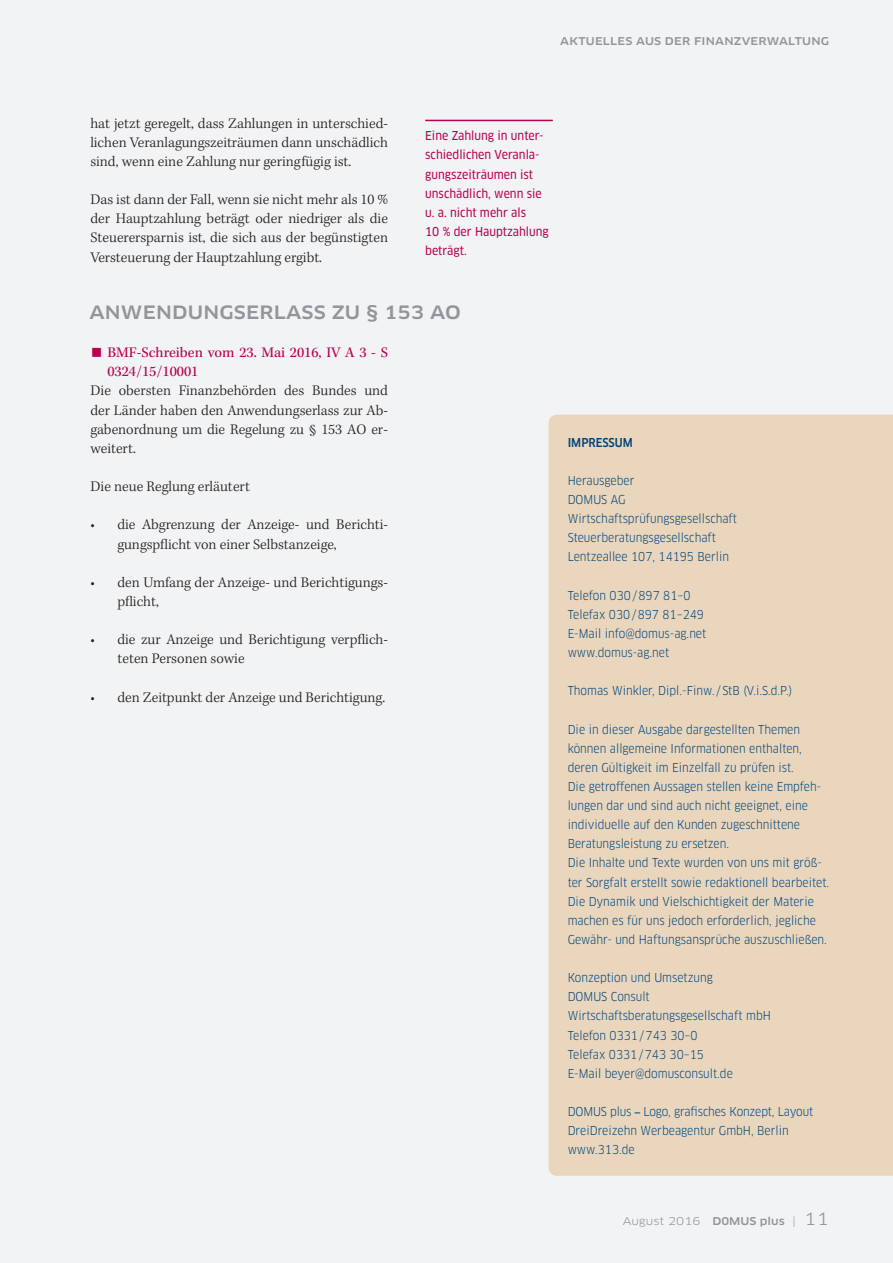
<style>
.page{position:relative;width:893px;height:1263px;background:#f2f3f4}
.page>*{position:absolute;margin:0;border:0;box-sizing:border-box;transform-origin:0 0}
.t1{font:500 expanded 18px "Clan Pro";letter-spacing:.01em;color:#939598}
.t2{font:300 15px/19.2px "Kepler Std";color:#231f20;text-align:justify}
.t3{font:15px/19.2px "Kepler Std";color:#b60150}
.t4{font:12px/19.2px "Clan Pro Narr";color:#00447b}
.t5{font:12px/19.2px "Clan Pro Narr News";color:#b60150}
.t6{font:500 12px "Clan Pro Narr";color:#00447b}
.t7{font:500 expanded 10.5px "Clan Pro";letter-spacing:.02em;color:#939598}
.t8{font:expanded 10.5px "Clan Pro";color:#939598}
.s1{font-size:30px}
.s2{font-family:"Arial Narrow"}
.s3{font-weight:500}
.s4{font-size:16.5px}
</style>
<div class="page">
<hr style="left:425px;top:120px;width:128px;height:1px;background:#b60150">
<div style="left:549px;top:415px;width:344px;height:761px;background:#e9d6bd"></div>
<p class="t7" style="left:560px;top:35px;width:18px">AKTUELLES</p>
<p class="t7" style="left:636px;top:35px;width:38px">AUS DER</p>
<p class="t7" style="left:694px;top:35px;width:103px">FINANZVERWALTUN</p>
<p class="t7" style="left:821px;top:35px;width:10px">G</p>
<p class="t2" style="left:90px;top:114px;width:299px">hat jetzt geregelt, dass Zahlungen in unterschied&shy;lichen Veranlagungszeiträumen dann unschädlich sind, wenn eine Zahlung nur geringfügig ist.</p>
<p class="t2" style="left:90px;top:190px;width:299px">Das ist dann der Fall, wenn sie nicht mehr als 10 % der Hauptzahlung beträgt oder niedriger als die Steuerersparnis ist, die sich aus der begünstigten Versteuerung der Hauptzahlung ergibt.</p>
<p class="t5" style="left:425px;top:126px;width:125px">Eine Zahlung in unter&shy;schiedlichen Veranla&shy;gungszeiträumen ist unschädlich, wenn sie u. a. nicht mehr als<br>10 % der Hauptzahlung beträgt.</p>
<h1 class="t1" style="left:89px;top:302px;width:69px">ANWENDUN</h1>
<h1 class="t1" style="left:219px;top:302px;width:29px">GSERL</h1>
<h1 class="t1" style="left:286px;top:302px;width:176px">ASS ZU § 153 AO</h1>
<p class="t3" style="left:107px;top:343px;width:282px;text-indent:-17px"><span class="s1">■</span> BMF-Schreiben vom 23. Mai 2016, IV A 3 - S<br>0324/15/10001</p>
<p class="t2" style="left:90px;top:382px;width:299px">Die obersten Finanzbehörden des Bundes und der Länder haben den Anwendungserlass zur Ab&shy;gabenordnung um die Regelung zu § 153 AO er&shy;weitert.</p>
<p class="t2" style="left:90px;top:477px;width:161px">Die neue Reglung erläutert</p>
<p class="t2" style="left:117px;top:516px;width:272px;text-indent:-27px">• die Abgrenzung der Anzeige- und Berichti&shy;gungspflicht von einer Selbstanzeige,</p>
<p class="t2" style="left:117px;top:573px;width:272px;text-indent:-27px">• den Umfang der Anzeige- und Berichtigungs&shy;pflicht,</p>
<p class="t2" style="left:117px;top:631px;width:272px;text-indent:-27px">• die zur Anzeige und Berichtigung verpflich&shy;teten Personen sowie</p>
<p class="t2" style="left:90px;top:688px;width:296px">• den Zeitpunkt der Anzeige und Berichtigung.</p>
<p class="t6" style="left:568px;top:435px;width:67px">IMPRESSUM</p>
<p class="t4" style="left:568px;top:471px;width:171px">Herausgeber<br>DOMUS AG<br>Wirtschaftsprüfungsgesellschaft<br>Steuerberatungsgesellschaft<br>Lentzeallee 107, 14195 Berlin</p>
<p class="t4" style="left:568px;top:585px;width:140px">Telefon 030/897 81–0<br>Telefax 030/897 81–249<br>E-Mail info@domus-ag.net www.domus-ag.net</p>
<p class="t4" style="left:568px;top:681px;width:226px">Thomas Winkler, Dipl.-Finw./StB (V.i.S.d.P.)</p>
<p class="t4" style="left:568px;top:719px;width:263px">Die in dieser Ausgabe dargestellten Themen können allgemeine Informationen enthalten, deren Gültigkeit im Einzelfall zu prüfen ist.<br>Die getroffenen Aussagen stellen keine Empfeh&shy;lungen dar und sind auch nicht geeignet, eine individuelle auf den Kunden zugeschnittene Beratungsleistung zu ersetzen.<br>Die Inhalte und Texte wurden von uns mit größ&shy;ter Sorgfalt erstellt sowie redaktionell bearbeitet.<br>Die Dynamik und Vielschichtigkeit der Materie machen es für uns jedoch erforderlich, jegliche Gewähr- und Haftungsansprüche auszuschließen.</p>
<p class="t4" style="left:568px;top:968px;width:205px">Konzeption und Umsetzung<br>DOMUS Consult<br>Wirtschaftsberatungsgesellschaft mbH<br>Telefon 0331/743 30–0<br>Telefax 0331/743 30–15<br>E-Mail beyer@domusconsult.de</p>
<p class="t4" style="left:568px;top:1102px;width:247px">DOMUS plus <span class="s2">–</span> Logo, grafisches Konzept, Layout<br>DreiDreizehn Werbeagentur GmbH, Berlin www.313.de</p>
<p class="t8" style="left:623px;top:1215px;width:208px">August 2016 <span class="s3">D0MUS plus</span> | <span class="s4">11</span></p>
</div>
